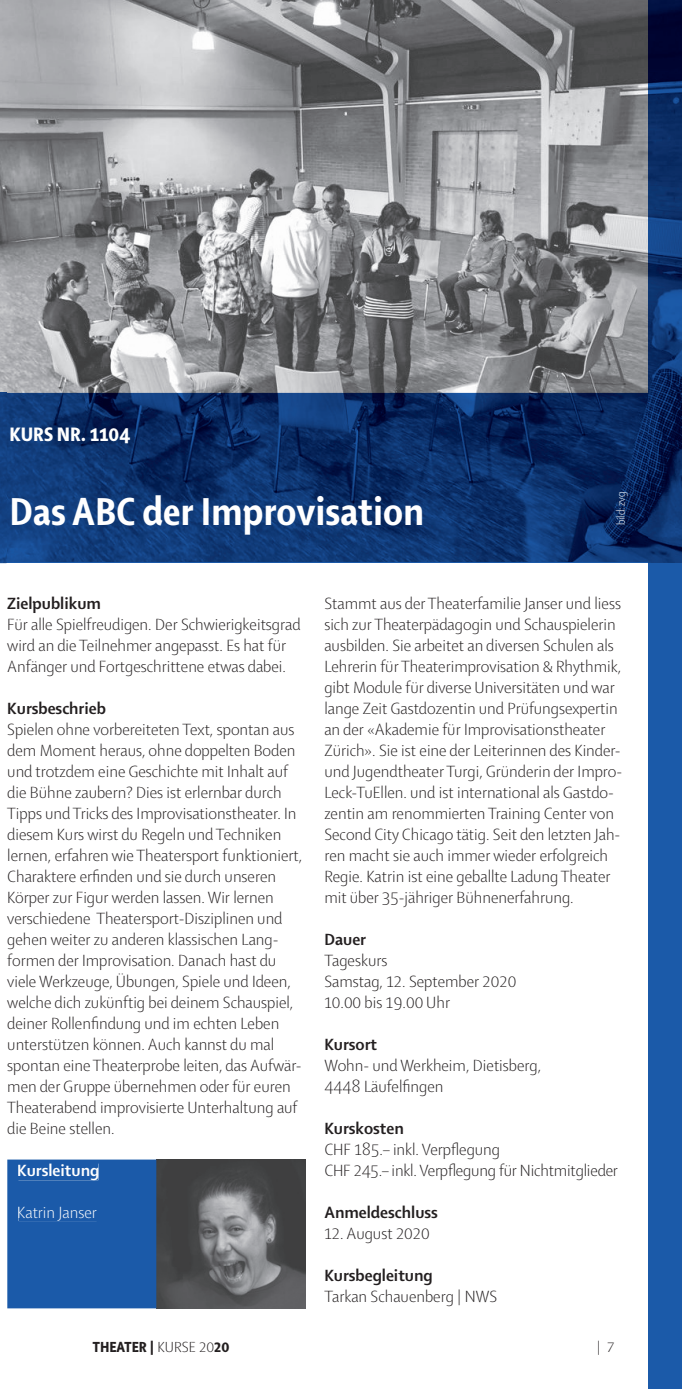
<style>
.page{position:relative;width:682px;height:1389px;background:#fff}
.page>*{position:absolute;margin:0;border:0;box-sizing:border-box;transform-origin:0 0}
.t1{font:800 condensed 42px "Shaker 2";color:#fff}
.t2{font:800 condensed 21px "Shaker 2";color:#fff}
.t3{font:300 17.5px/21px "Shaker 2";color:#231f20}
.t4{font:700 17.5px "Shaker 2";color:#231f20}
.t5{font:300 17.5px "Shaker 2";color:#fff}
.t6{font:700 17.5px "Shaker 2";color:#fff}
.t7{font:800 condensed 15.75px "Shaker 2";color:#231f20}
.t8{font:300 15.75px "Shaker 2";color:#231f20}
.t9{font:300 12.25px "Shaker 2";letter-spacing:-.01em;color:#fff;scale:.96 1}
.s1{font-weight:300;font-stretch:normal}
</style>
<div class="page">
<img style="left:0;top:0;width:681px;height:562px">
<div style="left:647px;top:563px;width:34px;height:826px;background:#1b5aa9"></div>
<hr style="left:6px;top:562px;width:641px;height:1px;background:#1b5aa9">
<img style="left:0;top:393px;width:6px;height:169px">
<hr style="left:647px;top:562px;width:34px;height:1px;background:#1b5aa9">
<img style="left:156px;top:1160px;width:149px;height:148px">
<div style="left:7px;top:1160px;width:149px;height:148px;background:#1b5aa9"></div>
<div style="left:18px;top:1164px;width:80px;height:16px;background:#1b5aa9"></div>
<div style="left:19px;top:1207px;width:77px;height:14px;background:#1b5aa9"></div>
<p class="t2" style="left:9px;top:420px;width:122px">KURS NR. 1104</p>
<h1 class="t1" style="left:9px;top:484px;width:416px">Das ABC der Improvisation</h1>
<p class="t9" style="left:612px;top:525px;width:37px;rotate:-90deg">bild: zvg</p>
<p class="t4" style="left:7px;top:592px;width:95px">Zielpublikum</p>
<p class="t3" style="left:7px;top:613px;width:294px">Für alle Spielfreudigen. Der Schwierigkeitsgrad wird an die Teilnehmer angepasst. Es hat für<br>Anfänger und Fortgeschrittene etwas dabei.</p>
<p class="t4" style="left:7px;top:697px;width:100px">Kursbeschrieb</p>
<p class="t3" style="left:7px;top:718px;width:296px">Spielen ohne vorbereiteten Text, spontan aus dem Moment heraus, ohne doppelten Boden und trotzdem eine Geschichte mit Inhalt auf die Bühne zaubern? Dies ist erlernbar durch Tipps und Tricks des Improvisationstheater. In diesem Kurs wirst du Regeln und Techniken lernen, erfahren wie Theatersport funktioniert, Charaktere erfinden und sie durch unseren Körper zur Figur werden lassen. Wir lernen verschiedene Theatersport-Disziplinen und gehen weiter zu anderen klassischen Lang&shy;formen der Improvisation. Danach hast du viele Werkzeuge, Übungen, Spiele und Ideen, welche dich zukünftig bei deinem Schauspiel, deiner Rollenfindung und im echten Leben unterstützen können. Auch kannst du mal spontan eine Theaterprobe leiten, das Aufwär&shy;men der Gruppe übernehmen oder für euren Theaterabend improvisierte Unterhaltung auf die Beine stellen.</p>
<p class="t6" style="left:17px;top:1159px;width:83px">Kursleitung</p>
<p class="t5" style="left:17px;top:1201px;width:81px">Katrin Janser</p>
<p class="t3" style="left:324px;top:592px;width:299px">Stammt aus der Theaterfamilie Janser und liess sich zur Theaterpädagogin und Schauspielerin ausbilden. Sie arbeitet an diversen Schulen als Lehrerin für Theaterimprovisation &amp; Rhythmik, gibt Module für diverse Universitäten und war lange Zeit Gastdozentin und Prüfungsexpertin an der «Akademie für Improvisationstheater Zürich». Sie ist eine der Leiterinnen des Kinder&shy;und Jugendtheater Turgi, Gründerin der Impro-Leck-TuEllen. und ist international als Gastdo&shy;zentin am renommierten Training Center von Second City Chicago tätig. Seit den letzten Jah&shy;ren macht sie auch immer wieder erfolgreich Regie. Katrin ist eine geballte Ladung Theater mit über 35-jähriger Bühnenerfahrung.</p>
<p class="t4" style="left:324px;top:928px;width:43px">Dauer</p>
<p class="t3" style="left:324px;top:949px;width:193px">Tageskurs<br>Samstag, 12. September 2020<br>10.00 bis 19.00 Uhr</p>
<p class="t4" style="left:324px;top:1033px;width:54px">Kursort</p>
<p class="t3" style="left:324px;top:1054px;width:218px">Wohn- und Werkheim, Dietisberg,<br>4448 Läufelfingen</p>
<p class="t4" style="left:324px;top:1117px;width:81px">Kurskosten</p>
<p class="t3" style="left:324px;top:1138px;width:295px">CHF 185.– inkl. Verpflegung<br>CHF 245.– inkl. Verpflegung für Nichtmitglieder</p>
<p class="t4" style="left:324px;top:1201px;width:115px">Anmeldeschluss</p>
<p class="t3" style="left:324px;top:1222px;width:107px">12. August 2020</p>
<p class="t4" style="left:324px;top:1264px;width:110px">Kursbegleitung</p>
<p class="t3" style="left:324px;top:1285px;width:174px">Tarkan Schauenberg | NWS</p>
<p class="t7" style="left:93px;top:1336px;width:138px">THEATER | <span class="s1">KURSE 20</span>20</p>
<p class="t8" style="left:596px;top:1336px;width:19px">| 7</p>
</div>
